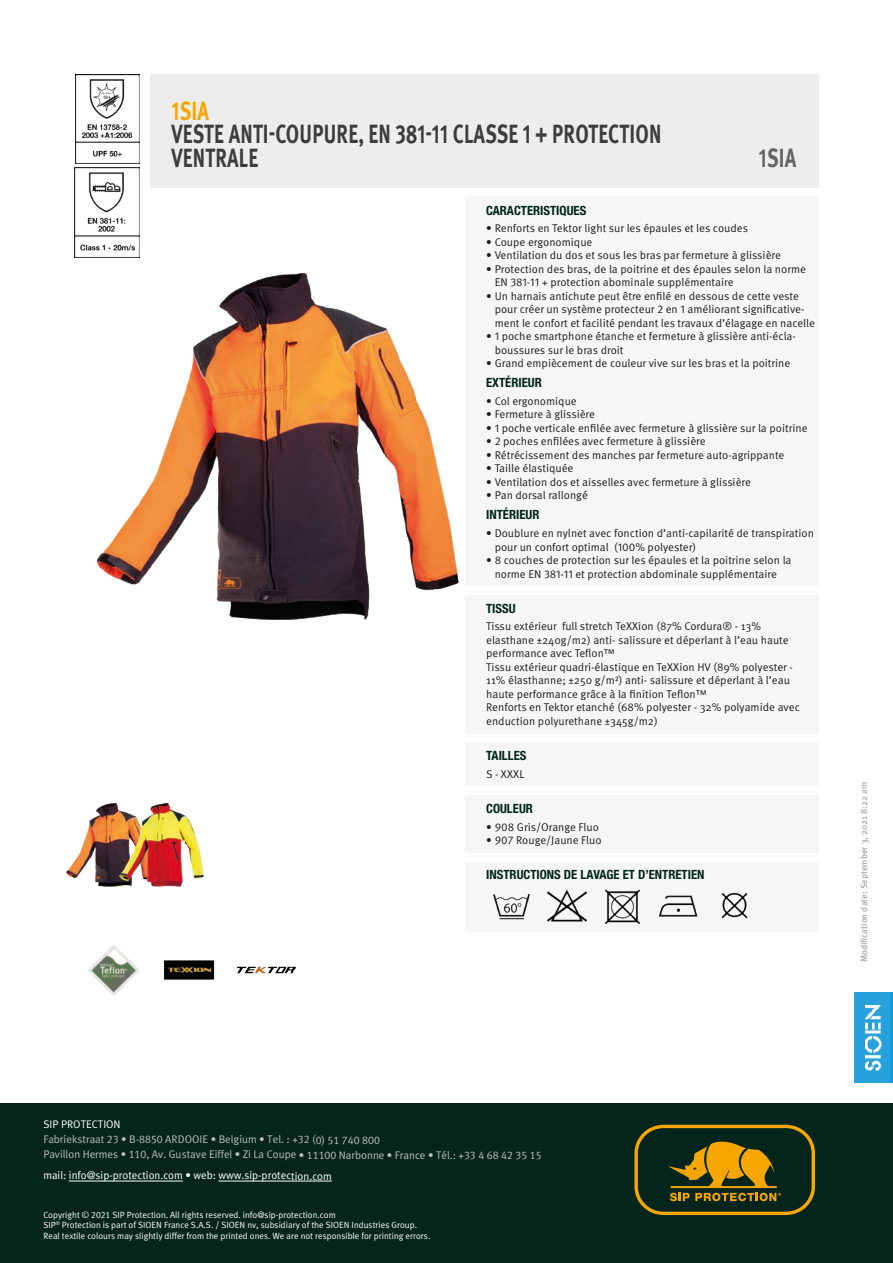
<style>
.page{position:relative;width:893px;height:1263px;background:#fff}
.page>*{position:absolute;margin:0;border:0;box-sizing:border-box;transform-origin:0 0}
.t1{font:700 26.25px/23.4px "Meta Pro";letter-spacing:.01em;color:#3d3d3c;scale:.74 1}
.t2{font:700 26.25px "Meta Pro";color:#f7a600;scale:.74 1}
.t3{font:700 26.25px "Meta Pro";color:#646463;scale:.74 1}
.t4{font:700 condensed 12.75px "Helvetica Neue LT Std";color:#00261d}
.t5{font:11.25px/13.5px "Meta Pro";color:#1d1d1b}
.t6{font:11.1px/15px "Meta K Normal";color:#bbbfb8}
.t7{font:11.1px "Meta K Normal";color:#fff}
.t8{font:9px/10.5px "Meta K Normal";color:#fff}
.t9{font:9px "Meta Pro";color:#9d9d9d}
.s1{font-family:"Meta K Normal"}
</style>
<div class="page">
<div style="left:0;top:1103px;width:893px;height:160px;background:#03251c"></div>
<svg style="left:634px;top:1125px;width:181px;height:90px"></svg>
<hr style="left:69px;top:1181px;width:114px;height:1px;background:#fff">
<hr style="left:218px;top:1181px;width:114px;height:1px;background:#fff">
<div style="left:854px;top:992px;width:39px;height:90px;background:#149cd8"></div>
<img style="left:854px;top:992px;width:36px;height:90px">
<div style="left:150px;top:74px;width:669px;height:114px;background:#ededed"></div>
<div style="left:465px;top:197px;width:354px;height:389px;background:#f6f6f6"></div>
<div style="left:465px;top:595px;width:354px;height:138px;background:#f6f6f6"></div>
<div style="left:465px;top:742px;width:354px;height:44px;background:#f6f6f6"></div>
<div style="left:465px;top:795px;width:354px;height:58px;background:#f6f6f6"></div>
<div style="left:465px;top:862px;width:354px;height:69px;background:#f6f6f6"></div>
<img style="left:493px;top:893px;width:37px;height:27px">
<img style="left:547px;top:889px;width:40px;height:33px">
<img style="left:605px;top:889px;width:35px;height:35px">
<img style="left:658px;top:895px;width:40px;height:22px">
<img style="left:721px;top:892px;width:27px;height:27px">
<svg style="left:163px;top:960px;width:52px;height:20px"></svg>
<svg style="left:88px;top:945px;width:52px;height:51px"></svg>
<svg style="left:237px;top:966px;width:59px;height:8px"></svg>
<img style="left:66px;top:803px;width:52px;height:84px">
<img style="left:118px;top:803px;width:86px;height:84px">
<img style="left:75px;top:74px;width:65px;height:90px">
<img style="left:75px;top:168px;width:64px;height:89px">
<img style="left:92px;top:174px;width:367px;height:446px">
<h1 class="t2" style="left:171px;top:94px;width:52px">1SIA</h1>
<h1 class="t1" style="left:171px;top:123px;width:663px">VESTE ANTI-COUPURE, EN 381-11 CLASSE 1 + PROTECTION<br>VENTRALE</h1>
<h1 class="t3" style="left:759px;top:141px;width:52px">1SIA</h1>
<p class="t4" style="left:486px;top:202px;width:102px">CARACTERISTIQUES</p>
<p class="t5" style="left:486px;top:222px;width:263px"><span class="s1">•</span> Renforts en Tektor light sur les épaules et les coudes</p>
<p class="t5" style="left:486px;top:235px;width:108px"><span class="s1">•</span> Coupe ergonomique</p>
<p class="t5" style="left:486px;top:249px;width:296px"><span class="s1">•</span> Ventilation du dos et sous les bras par fermeture à glissière</p>
<p class="t5" style="left:495px;top:262px;width:313px;text-indent:-9px"><span class="s1">•</span> Protection des bras, de la poitrine et des épaules selon la norme<br>EN 381-11 + protection abominale supplémentaire</p>
<p class="t5" style="left:495px;top:289px;width:322px;text-indent:-9px"><span class="s1">•</span> Un harnais antichute peut être enfilé en dessous de cette veste pour créer un système protecteur 2 en 1 améliorant significative&shy;ment le confort et facilité pendant les travaux d’élagage en nacelle</p>
<p class="t5" style="left:495px;top:330px;width:303px;text-indent:-9px"><span class="s1">•</span> 1 poche smartphone étanche et fermeture à glissière anti-écla&shy;boussures sur le bras droit</p>
<p class="t5" style="left:486px;top:357px;width:306px"><span class="s1">•</span> Grand empiècement de couleur vive sur les bras et la poitrine</p>
<p class="t4" style="left:486px;top:375px;width:57px">EXTÉRIEUR</p>
<p class="t5" style="left:486px;top:395px;width:92px"><span class="s1">•</span> Col ergonomique</p>
<p class="t5" style="left:486px;top:408px;width:110px"><span class="s1">•</span> Fermeture à glissière</p>
<p class="t5" style="left:486px;top:422px;width:323px"><span class="s1">•</span> 1 poche verticale enfilée avec fermeture à glissière sur la poitrine</p>
<p class="t5" style="left:486px;top:435px;width:221px"><span class="s1">•</span> 2 poches enfilées avec fermeture à glissière</p>
<p class="t5" style="left:486px;top:449px;width:300px"><span class="s1">•</span> Rétrécissement des manches par fermeture auto-agrippante</p>
<p class="t5" style="left:486px;top:462px;width:89px"><span class="s1">•</span> Taille élastiquée</p>
<p class="t5" style="left:486px;top:476px;width:266px"><span class="s1">•</span> Ventilation dos et aisselles avec fermeture à glissière</p>
<p class="t5" style="left:486px;top:489px;width:103px"><span class="s1">•</span> Pan dorsal rallongé</p>
<p class="t4" style="left:486px;top:507px;width:55px">INTÉRIEUR</p>
<p class="t5" style="left:495px;top:527px;width:321px;text-indent:-9px"><span class="s1">•</span> Doublure en nylnet avec fonction d’anti-capilarité de transpiration pour un confort optimal (100% polyester)</p>
<p class="t5" style="left:486px;top:554px;width:307px;text-align:center"><span class="s1">•</span> 8 couches de protection sur les épaules et la poitrine selon la norme EN 381-11 et protection abdominale supplémentaire</p>
<p class="t4" style="left:486px;top:600px;width:31px">TISSU</p>
<p class="t5" style="left:486px;top:620px;width:315px">Tissu extérieur full stretch TeXXion (87% Cordura® - 13% elasthane ±240g/m2) anti- salissure et déperlant à l’eau haute performance avec Teflon™<br>Tissu extérieur quadri-élastique en TeXXion HV (89% polyester - 11% élasthanne; ±250 g/m²) anti- salissure et déperlant à l’eau haute performance grâce à la finition Teflon™<br>Renforts en Tektor etanché (68% polyester - 32% polyamide avec enduction polyurethane ±345g/m2)</p>
<p class="t4" style="left:486px;top:748px;width:42px">TAILLES</p>
<p class="t5" style="left:486px;top:767px;width:40px">S - XXXL</p>
<p class="t4" style="left:486px;top:801px;width:48px">COULEUR</p>
<p class="t5" style="left:486px;top:820px;width:114px"><span class="s1">•</span> 908 Gris/Orange Fluo</p>
<p class="t5" style="left:486px;top:834px;width:117px"><span class="s1">•</span> 907 Rouge/Jaune Fluo</p>
<p class="t4" style="left:486px;top:867px;width:220px">INSTRUCTIONS DE LAVAGE ET D’ENTRETIEN</p>
<p class="t9" style="left:858px;top:962px;width:182px;rotate:-90deg">Modification date: September 3, 2021 8:22 am</p>
<p class="t7" style="left:43px;top:1118px;width:79px">SIP PROTECTION</p>
<p class="t6" style="left:43px;top:1132px;width:500px">Fabriekstraat 23 • B-8850 ARDOOIE • Belgium • Tel. : +32 (0) 51 740 800<br>Pavillon Hermes • 110, Av. Gustave Eiffel • Zi La Coupe • 11100 Narbonne • France • Tél.: +33 4 68 42 35 15</p>
<p class="t7" style="left:43px;top:1169px;width:290px">mail: info@sip-protection.com • web: www.sip-protection.com</p>
<p class="t8" style="left:43px;top:1209px;width:389px">Copyright © 2021 SIP Protection. All rights reserved. info@sip-protection.com<br>SIP<sup>®</sup> Protection is part of SIOEN France S.A.S. / SIOEN nv, subsidiary of the SIOEN Industries Group.<br>Real textile colours may slightly differ from the printed ones. We are not responsible for printing errors.</p>
</div>
